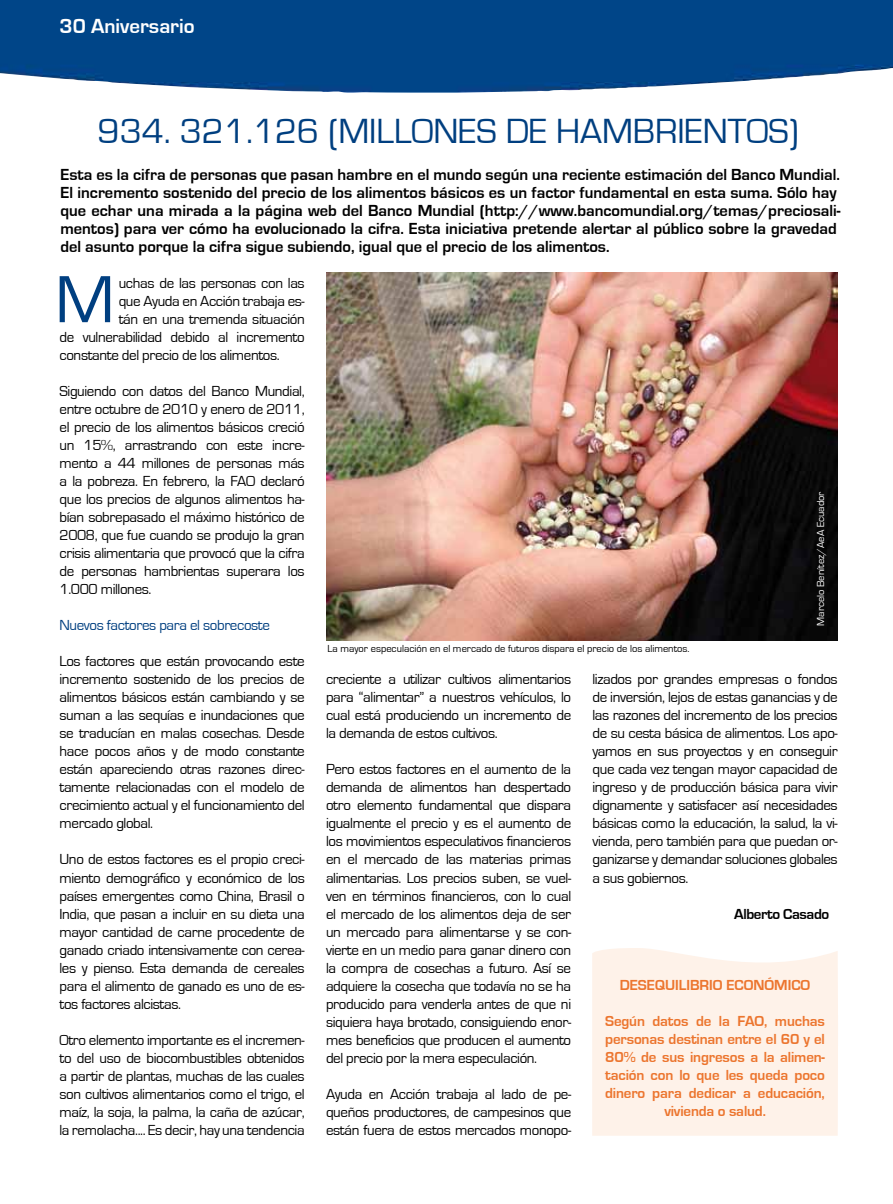
<style>
.page{position:relative;width:893px;height:1204px;background:#fff}
.page>*{position:absolute;margin:0;border:0;box-sizing:border-box;transform-origin:0 0}
.t1{font:69px "Eurostile";color:#003f80}
.t2{font:36px "Eurostile";color:#003f80}
.t3{font:700 21px "Eurostile";color:#fff}
.t4{font:700 16.5px/18px "Eurostile";color:#000}
.t5{font:15px/18px "Eurostile";letter-spacing:-.025em;color:#000;text-align:justify}
.t6{font:700 15px/18px "Eurostile";letter-spacing:-.01em;color:#ec752e;text-align:center}
.t7{font:15px "Eurostile";letter-spacing:-.025em;color:#003f80}
.t8{font:700 15px "Eurostile";letter-spacing:-.025em;color:#000}
.t9{font:10.5px "Eurostile";color:#000}
.t10{font:10.5px "Eurostile";color:#fff}
</style>
<div class="page">
<img style="left:0;top:0;width:892px;height:93px">
<img style="left:326px;top:273px;width:512px;height:367px">
<div style="left:592px;top:948px;width:246px;height:187px;background:#fef2e9"></div>
<h3 class="t3" style="left:60px;top:15px;width:137px">30 Aniversario</h3>
<h2 class="t2" style="left:98px;top:112px;width:703px">934. 321.126 (MILLONES DE HAMBRIENTOS)</h2>
<p class="t4" style="left:60px;top:166px;width:781px">Esta es la cifra de personas que pasan hambre en el mundo según una reciente estimación del Banco Mundial.<br>El incremento sostenido del precio de los alimentos básicos es un factor fundamental en esta suma. Sólo hay que echar una mirada a la página web del Banco Mundial (http://www.bancomundial.org/temas/preciosali&shy;mentos) para ver cómo ha evolucionado la cifra. Esta iniciativa pretende alertar al público sobre la gravedad del asunto porque la cifra sigue subiendo, igual que el precio de los alimentos.</p>
<h1 class="t1" style="left:55px;top:262px;width:61px">M</h1>
<p class="t5" style="left:119px;top:274px;width:188px">uchas de las personas con las</p>
<p class="t5" style="left:119px;top:292px;width:188px">que Ayuda en Acción trabaja es-</p>
<p class="t5" style="left:119px;top:310px;width:188px">tán en una tremenda situación</p>
<p class="t5" style="left:60px;top:328px;width:247px">de vulnerabilidad debido al incremento</p>
<p class="t5" style="left:60px;top:346px;width:222px">constante del precio de los alimentos.</p>
<p class="t5" style="left:60px;top:382px;width:247px">Siguiendo con datos del Banco Mundial, entre octubre de 2010 y enero de 2011, el precio de los alimentos básicos creció un 15%, arrastrando con este incre&shy;mento a 44 millones de personas más a la pobreza. En febrero, la FAO declaró que los precios de algunos alimentos ha&shy;bían sobrepasado el máximo histórico de 2008, que fue cuando se produjo la gran crisis alimentaria que provocó que la cifra de personas hambrientas superara los 1.000 millones.</p>
<p class="t7" style="left:60px;top:617px;width:212px">Nuevos factores para el sobrecoste</p>
<p class="t5" style="left:60px;top:652px;width:247px">Los factores que están provocando este incremento sostenido de los precios de alimentos básicos están cambiando y se suman a las sequías e inundaciones que se traducían en malas cosechas. Desde hace pocos años y de modo constante están apareciendo otras razones direc&shy;tamente relacionadas con el modelo de crecimiento actual y el funcionamiento del mercado global.</p>
<p class="t5" style="left:60px;top:850px;width:247px">Uno de estos factores es el propio creci&shy;miento demográfico y económico de los países emergentes como China, Brasil o India, que pasan a incluir en su dieta una mayor cantidad de carne procedente de ganado criado intensivamente con cerea&shy;les y pienso. Esta demanda de cereales para el alimento de ganado es uno de es&shy;tos factores alcistas.</p>
<p class="t5" style="left:60px;top:1030px;width:247px">Otro elemento importante es el incremen&shy;to del uso de biocombustibles obtenidos a partir de plantas, muchas de las cuales son cultivos alimentarios como el trigo, el maíz, la soja, la palma, la caña de azúcar, la remolacha.... Es decir, hay una tendencia</p>
<p class="t10" style="left:815px;top:625px;width:136px;rotate:-90deg">Marcelo Benítez/AeA Ecuador</p>
<p class="t9" style="left:327px;top:642px;width:364px">La mayor especulación en el mercado de futuros dispara el precio de los alimentos.</p>
<p class="t5" style="left:592px;top:670px;width:247px">lizados por grandes empresas o fondos de inversión, lejos de estas ganancias y de las razones del incremento de los precios de su cesta básica de alimentos. Los apo&shy;yamos en sus proyectos y en conseguir que cada vez tengan mayor capacidad de ingreso y de producción básica para vivir dignamente y satisfacer así necesidades básicas como la educación, la salud, la vi&shy;vienda, pero también para que puedan or&shy;ganizarse y demandar soluciones globales a sus gobiernos.</p>
<p class="t8" style="left:734px;top:905px;width:97px">Alberto Casado</p>
<p class="t5" style="left:326px;top:670px;width:247px">creciente a utilizar cultivos alimentarios para “alimentar” a nuestros vehículos, lo cual está produciendo un incremento de la demanda de estos cultivos.</p>
<p class="t5" style="left:326px;top:760px;width:247px">Pero estos factores en el aumento de la demanda de alimentos han despertado otro elemento fundamental que dispara igualmente el precio y es el aumento de los movimientos especulativos financieros en el mercado de las materias primas alimentarias. Los precios suben, se vuel&shy;ven en términos financieros, con lo cual el mercado de los alimentos deja de ser un mercado para alimentarse y se con&shy;vierte en un medio para ganar dinero con la compra de cosechas a futuro. Así se adquiere la cosecha que todavía no se ha producido para venderla antes de que ni siquiera haya brotado, consiguiendo enor&shy;mes beneficios que producen el aumento del precio por la mera especulación.</p>
<p class="t5" style="left:326px;top:1084px;width:247px">Ayuda en Acción trabaja al lado de pe&shy;queños productores, de campesinos que están fuera de estos mercados monopo-</p>
<p class="t6" style="left:620px;top:976px;width:192px">DESEQUILIBRIO ECONÓMICO</p>
<p class="t6" style="left:605px;top:1012px;width:221px">Según datos de la FAO, muchas personas destinan entre el 60 y el<br>80% de sus ingresos a la alimen&shy;tación con lo que les queda poco dinero para dedicar a educación, vivienda o salud.</p>
</div>
